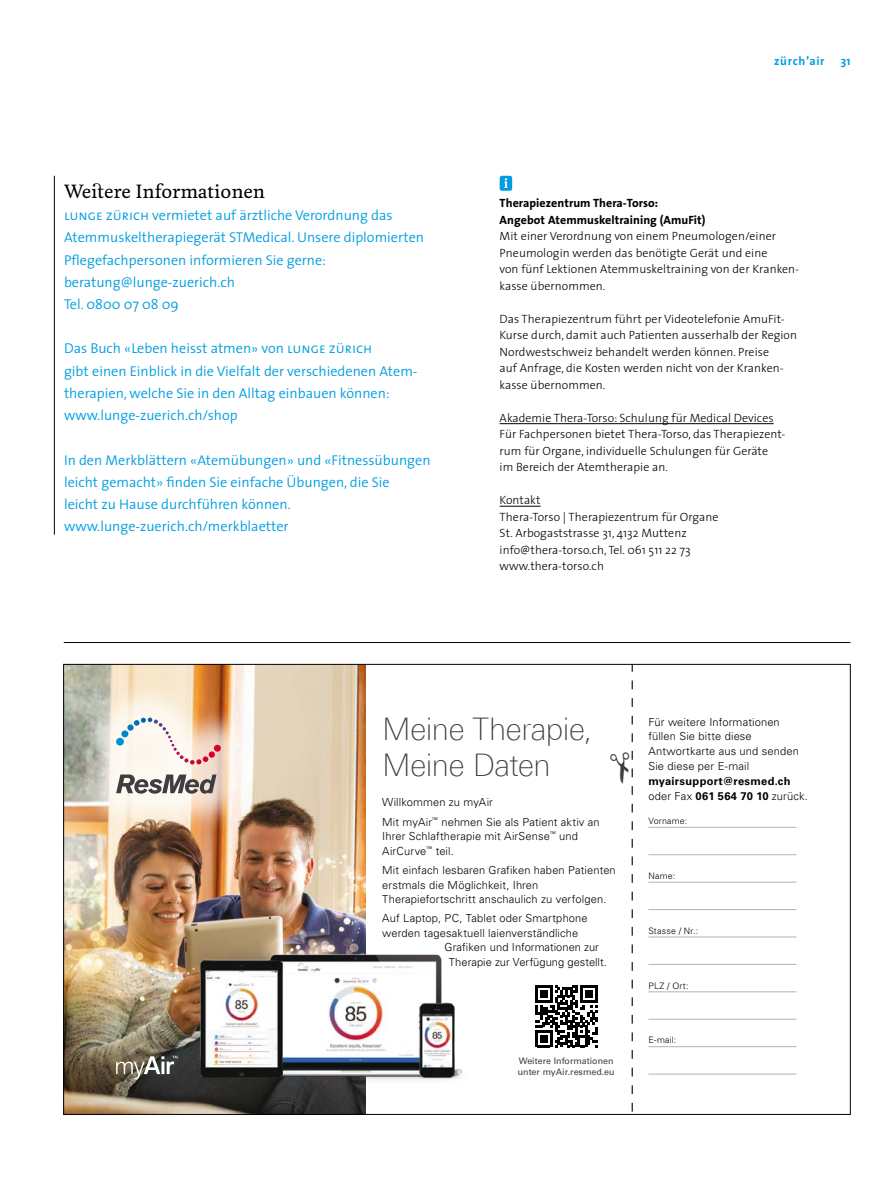
<style>
.page{position:relative;width:893px;height:1191px;background:#fff}
.page>*{position:absolute;margin:0;border:0;box-sizing:border-box;transform-origin:0 0}
.t1{font:100 31.05px/36.2px "Linotype Univers 230";letter-spacing:-.015em;color:#3e3d40}
.t2{font:500 18px "Feijoa";letter-spacing:-.005em;color:#000}
.t3{font:300 14.25px/22.2px "The Sans";color:#009ee0}
.t4{font:300 12px/16.5px "The Sans";letter-spacing:.005em;color:#000}
.t5{font:700 12px/16.5px "The Sans Office";letter-spacing:.005em;color:#000}
.t6{font:700 12px "The Sans";letter-spacing:.06em;color:#009ee0}
.t7{font:300 11.1px/14.4px "Univers LT Std";letter-spacing:.01em;color:#000}
.t8{font:700 11.1px/14.9px "Univers LT Std";letter-spacing:.025em;color:#000}
.t9{font:8.85px/10.4px "Univers LT Std";color:#3e3d40}
.t10{font:300 8.85px "Univers LT Std";letter-spacing:.02em;color:#000}
.s1{font-family:"The Sans Semi Light Caps";font-weight:400}
.s2{font-weight:300}
</style>
<div class="page">
<img style="left:65px;top:666px;width:300px;height:446px">
<svg style="left:116px;top:1055px;width:62px;height:24px"></svg>
<div style="left:77px;top:677px;width:183px;height:156px;background:#fff;opacity:.75"></div>
<div style="left:214px;top:744px;width:7px;height:7px;background:#e20026;border-radius:50%"></div>
<div style="left:116px;top:738px;width:8px;height:7px;background:#0090d4;border-radius:50%"></div>
<div style="left:121px;top:730px;width:7px;height:7px;background:#0086cb;border-radius:50%"></div>
<div style="left:127px;top:724px;width:7px;height:6px;background:#007bc2;border-radius:50%"></div>
<svg style="left:134px;top:717px;width:81px;height:47px"></svg>
<svg style="left:116px;top:774px;width:100px;height:19px"></svg>
<svg style="left:535px;top:985px;width:62px;height:62px"></svg>
<img style="left:196px;top:947px;width:266px;height:138px">
<hr style="left:648px;top:827px;width:148px;height:1px;background:#b1b3b4">
<hr style="left:648px;top:854px;width:148px;height:1px;background:#b1b3b4">
<hr style="left:648px;top:882px;width:148px;height:1px;background:#b1b3b4">
<hr style="left:648px;top:909px;width:148px;height:1px;background:#b1b3b4">
<hr style="left:648px;top:936px;width:148px;height:1px;background:#b1b3b4">
<hr style="left:648px;top:964px;width:148px;height:1px;background:#b1b3b4">
<hr style="left:648px;top:991px;width:148px;height:1px;background:#b1b3b4">
<hr style="left:648px;top:1019px;width:148px;height:1px;background:#b1b3b4">
<hr style="left:648px;top:1046px;width:148px;height:1px;background:#b1b3b4">
<hr style="left:648px;top:1073px;width:148px;height:1px;background:#b1b3b4">
<hr style="left:64px;top:642px;width:786px;height:1px;background:#000">
<hr style="left:54px;top:176px;width:1px;height:358px;background:#000">
<hr style="left:500px;top:423px;width:274px;height:1px;background:#000">
<hr style="left:500px;top:506px;width:41px;height:1px;background:#000">
<div style="left:500px;top:176px;width:12px;height:15px;background:#009ee0;border-radius:2px"></div>
<svg style="left:504px;top:178px;width:4px;height:10px"></svg>
<svg style="left:611px;top:664px;width:22px;height:450px"></svg>
<h2 class="t2" style="left:64px;top:180px;width:203px">Weitere Informationen</h2>
<p class="t3" style="left:64px;top:204px;width:362px"><span class="s1">lunge zürich</span> vermietet auf ärztliche Verordnung das Atemmuskeltherapiegerät STMedical. Unsere diplomierten Pflegefachpersonen informieren Sie gerne: beratung@lunge-zuerich.ch<br>Tel. 0800 07 08 09</p>
<p class="t3" style="left:64px;top:337px;width:355px">Das Buch «Leben heisst atmen» von <span class="s1">lunge zürich<br></span>gibt einen Einblick in die Vielfalt der verschiedenen Atem&shy;therapien, welche Sie in den Alltag einbauen können: www.lunge-zuerich.ch/shop</p>
<p class="t3" style="left:64px;top:448px;width:368px">In den Merkblättern «Atemübungen» und «Fitnessübungen leicht gemacht» finden Sie einfache Übungen, die Sie<br>leicht zu Hause durchführen können. www.lunge-zuerich.ch/merkblaetter</p>
<p class="t6" style="left:774px;top:51px;width:52px">zürch’air</p>
<p class="t6" style="left:841px;top:51px;width:11px">31</p>
<p class="t5" style="left:500px;top:195px;width:207px">Therapiezentrum Thera-Torso:<br>Angebot Atemmuskeltraining (AmuFit)</p>
<p class="t4" style="left:500px;top:228px;width:301px">Mit einer Verordnung von einem Pneumologen/einer Pneumologin werden das benötigte Gerät und eine<br>von fünf Lektionen Atemmuskeltraining von der Kranken&shy;kasse übernommen.</p>
<p class="t4" style="left:500px;top:310px;width:299px">Das Therapiezentrum führt per Videotelefonie AmuFit-Kurse durch, damit auch Patienten ausserhalb der Region Nordwestschweiz behandelt werden können. Preise<br>auf Anfrage, die Kosten werden nicht von der Kranken&shy;kasse übernommen.</p>
<p class="t4" style="left:500px;top:409px;width:287px">Akademie Thera-Torso: Schulung für Medical Devices Für Fachpersonen bietet Thera-Torso, das Therapiezent&shy;rum für Organe, individuelle Schulungen für Geräte<br>im Bereich der Atemtherapie an.</p>
<p class="t4" style="left:500px;top:492px;width:220px">Kontakt<br>Thera-Torso | Therapiezentrum für Organe<br>St. Arbogaststrasse 31, 4132 Muttenz info@thera-torso.ch, Tel. 061 511 22 73 www.thera-torso.ch</p>
<h1 class="t1" style="left:382px;top:711px;width:212px">Meine Therapie,<br>Meine Daten</h1>
<p class="t7" style="left:382px;top:792px;width:219px;line-height:19.5px">Willkommen zu myAir<br>Mit myAir<sup>™</sup> nehmen Sie als Patient aktiv an</p>
<p class="t7" style="left:382px;top:829px;width:197px">Ihrer Schlaftherapie mit AirSense<sup>™</sup> und<br>AirCurve<sup>™</sup> teil.</p>
<p class="t7" style="left:382px;top:863px;width:235px">Mit einfach lesbaren Grafiken haben Patienten erstmals die Möglichkeit, Ihren<br>Therapiefortschritt anschaulich zu verfolgen.</p>
<p class="t7" style="left:382px;top:911px;width:207px">Auf Laptop, PC, Tablet oder Smartphone</p>
<p class="t7" style="left:382px;top:925px;width:198px">werden tagesaktuell laienverständliche</p>
<p class="t7" style="left:444px;top:940px;width:156px">Grafiken und Informationen zur</p>
<p class="t7" style="left:449px;top:954px;width:160px">Therapie zur Verfügung gestellt.</p>
<p class="t9" style="left:518px;top:1056px;width:98px">Weitere Informationen unter myAir.resmed.eu</p>
<p class="t7" style="left:648px;top:714px;width:152px;line-height:14.9px">Für weitere Informationen füllen Sie bitte diese<br>Antwortkarte aus und senden<br>Sie diese per E-mail</p>
<p class="t8" style="left:648px;top:773px;width:161px">myairsupport@resmed.ch <span class="s2">oder Fax</span> 061 564 70 10 <span class="s2">zurück.</span></p>
<p class="t10" style="left:648px;top:815px;width:40px">Vorname:</p>
<p class="t10" style="left:648px;top:870px;width:28px">Name:</p>
<p class="t10" style="left:648px;top:925px;width:51px">Stasse / Nr.:</p>
<p class="t10" style="left:648px;top:980px;width:42px">PLZ / Ort:</p>
<p class="t10" style="left:648px;top:1034px;width:30px">E-mail:</p>
</div>
